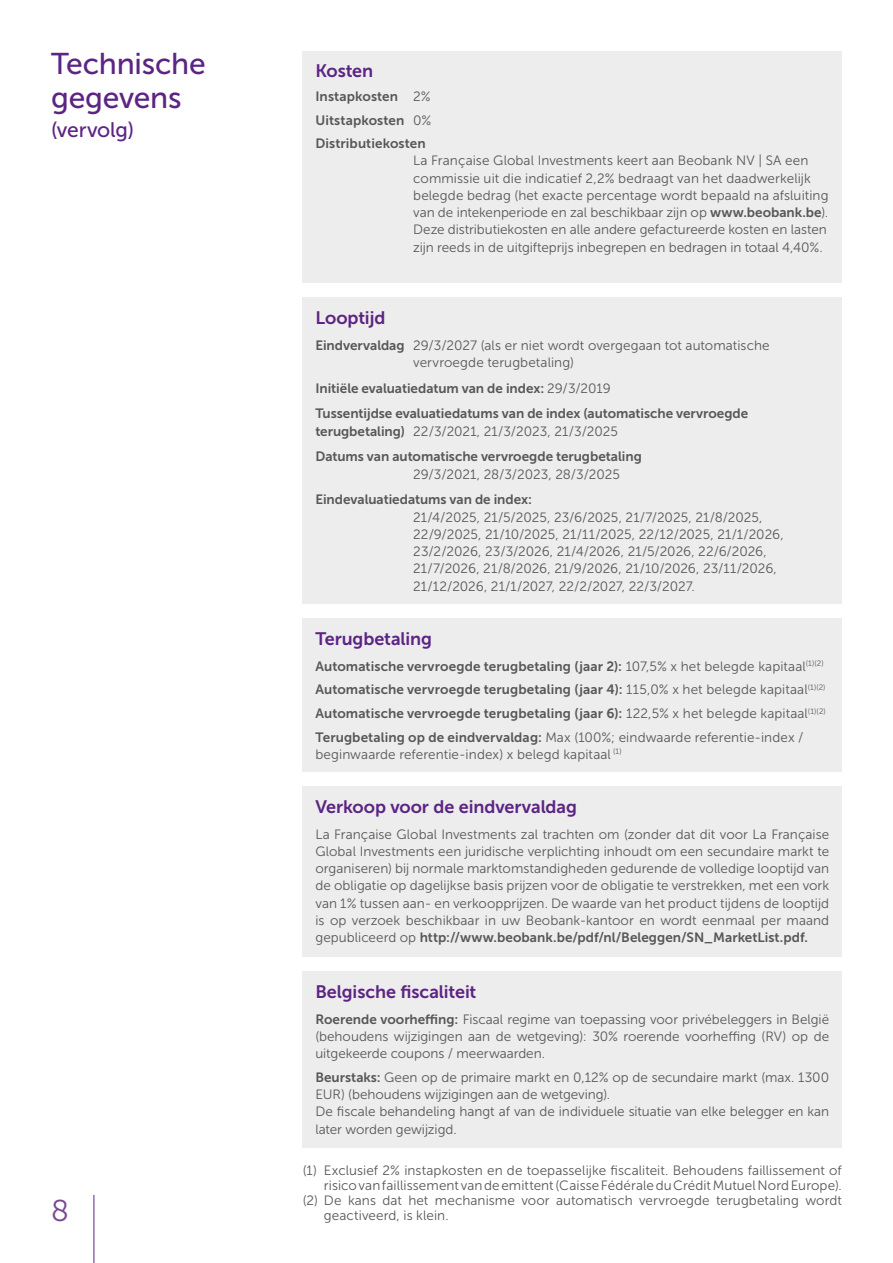
<style>
.page{position:relative;width:893px;height:1263px;background:#fff}
.page>*{position:absolute;margin:0;border:0;box-sizing:border-box;transform-origin:0 0}
.t1{font:30px/34.5px "Museo Sans 500";letter-spacing:-.005em;color:#5c2483}
.t2{font:30px "Museo Sans Rounded 300";color:#794897}
.t3{font:21px "Museo Sans 500";letter-spacing:-.005em;color:#5c2483}
.body_c_9_11{font:18px "Museo Sans 700";letter-spacing:-.005em;color:#5c2483}
.body_c_9_11-2{font:13.5px/17.2px "Museo Sans 300";color:#575756}
.body_c_9_11-3{font:13.5px/17.2px "Museo Sans 700";letter-spacing:.005em;color:#575756}
.s1{font-family:"Museo Sans 300"}
.s2{font-family:"Museo Sans 700"}
</style>
<div class="page">
<div style="left:303px;top:51px;width:539px;height:232px;background:#ededed"></div>
<div style="left:303px;top:298px;width:539px;height:306px;background:#ededed"></div>
<div style="left:303px;top:787px;width:539px;height:170px;background:#ededed"></div>
<div style="left:303px;top:972px;width:539px;height:176px;background:#ededed"></div>
<div style="left:303px;top:619px;width:539px;height:153px;background:#ededed"></div>
<hr style="left:94px;top:1195px;width:1px;height:68px;background:#5c2483">
<p class="t1" style="left:51px;top:46px;width:156px">Technische gegevens</p>
<p class="t3" style="left:51px;top:118px;width:84px">(vervolg)</p>
<p class="body_c_9_11" style="left:315px;top:61px;width:59px">Kosten</p>
<p class="body_c_9_11-3" style="left:315px;top:88px;width:117px">Instapkosten <span class="s1">2%</span></p>
<p class="body_c_9_11-3" style="left:315px;top:111px;width:118px">Uitstapkosten <span class="s1">0%</span></p>
<p class="body_c_9_11-2" style="left:413px;top:135px;width:417px;text-indent:-98px"><span class="s2">Distributiekosten<br></span>La Française Global Investments keert aan Beobank NV | SA een commissie uit die indicatief 2,2% bedraagt van het daadwerkelijk belegde bedrag (het exacte percentage wordt bepaald na afsluiting van de intekenperiode en zal beschikbaar zijn op <span class="s2">www.beobank.be</span>).<br>Deze distributiekosten en alle andere gefactureerde kosten en lasten zijn reeds in de uitgifteprijs inbegrepen en bedragen in totaal 4,40%.</p>
<p class="body_c_9_11" style="left:315px;top:308px;width:72px">Looptijd</p>
<p class="body_c_9_11-2" style="left:413px;top:336px;width:358px;text-indent:-98px"><span class="s2">Eindvervaldag</span> 29/3/2027 (als er niet wordt overgegaan tot automatische vervroegde terugbetaling)</p>
<p class="body_c_9_11-3" style="left:315px;top:379px;width:297px">Initiële evaluatiedatum van de index: <span class="s1">29/3/2019</span></p>
<p class="body_c_9_11-3" style="left:315px;top:405px;width:434px">Tussentijdse evaluatiedatums van de index (automatische vervroegde terugbetaling) <span class="s1">22/3/2021, 21/3/2023, 21/3/2025</span></p>
<p class="body_c_9_11-3" style="left:413px;top:448px;width:230px;text-indent:-98px">Datums van automatische vervroegde terugbetaling<br><span class="s1">29/3/2021, 28/3/2023, 28/3/2025</span></p>
<p class="body_c_9_11-2" style="left:413px;top:491px;width:372px;text-indent:-98px"><span class="s2">Eindevaluatiedatums van de index:<br></span>21/4/2025, 21/5/2025, 23/6/2025, 21/7/2025, 21/8/2025, 22/9/2025, 21/10/2025, 21/11/2025, 22/12/2025, 21/1/2026, 23/2/2026, 23/3/2026, 21/4/2026, 21/5/2026, 22/6/2026, 21/7/2026, 21/8/2026, 21/9/2026, 21/10/2026, 23/11/2026, 21/12/2026, 21/1/2027, 22/2/2027, 22/3/2027.</p>
<p class="body_c_9_11" style="left:315px;top:629px;width:118px">Terugbetaling</p>
<p class="body_c_9_11-3" style="left:315px;top:657px;width:510px">Automatische vervroegde terugbetaling (jaar 2): <span class="s1">107,5% x het belegde kapitaal</span><sup>(1)(2)</sup></p>
<p class="body_c_9_11-3" style="left:315px;top:681px;width:512px">Automatische vervroegde terugbetaling (jaar 4): <span class="s1">115,0% x het belegde kapitaal</span><sup>(1)(2)</sup></p>
<p class="body_c_9_11-3" style="left:315px;top:705px;width:512px">Automatische vervroegde terugbetaling (jaar 6): <span class="s1">122,5% x het belegde kapitaal</span><sup>(1)(2)</sup></p>
<p class="body_c_9_11-2" style="left:315px;top:728px;width:490px"><span class="s2">Terugbetaling op de eindvervaldag:</span> Max (100%; eindwaarde referentie- index / beginwaarde referentie- index) x belegd kapitaal <sup>(1)</sup></p>
<p class="body_c_9_11" style="left:315px;top:797px;width:263px">Verkoop voor de eindvervaldag</p>
<p class="body_c_9_11-2" style="left:315px;top:825px;width:515px;text-align:justify">La Française Global Investments zal trachten om (zonder dat dit voor La Française Global Investments een juridische verplichting inhoudt om een secundaire markt te organiseren) bij normale marktomstandigheden gedurende de volledige looptijd van de obligatie op dagelijkse basis prijzen voor de obligatie te verstrekken, met een vork van 1% tussen aan- en verkoopprijzen. De waarde van het product tijdens de looptijd is op verzoek beschikbaar in uw Beobank- kantoor en wordt eenmaal per maand gepubliceerd op <span class="s2">http://www.beobank.be/pdf/nl/Beleggen/SN_MarketList.pdf.</span></p>
<p class="body_c_9_11" style="left:315px;top:982px;width:162px">Belgische fiscaliteit</p>
<p class="body_c_9_11-2" style="left:315px;top:1010px;width:515px;text-align:justify"><span class="s2">Roerende voorheffing:</span> Fiscaal regime van toepassing voor privébeleggers in België (behoudens wijzigingen aan de wetgeving): 30% roerende voorheffing (RV) op de uitgekeerde coupons / meerwaarden.</p>
<p class="body_c_9_11-2" style="left:315px;top:1069px;width:515px"><span class="s2">Beurstaks:</span> Geen op de primaire markt en 0,12% op de secundaire markt (max. 1300<br>EUR) (behoudens wijzigingen aan de wetgeving).</p>
<p class="body_c_9_11-2" style="left:315px;top:1103px;width:515px">De fiscale behandeling hangt af van de individuele situatie van elke belegger en kan later worden gewijzigd.</p>
<p class="body_c_9_11-2" style="left:303px;top:1163px;width:541px;line-height:15px;text-align:right">(1) Exclusief 2% instapkosten en de toepasselijke fiscaliteit. Behoudens faillissement of risico van faillissement van de emittent (Caisse Fédérale du Crédit Mutuel Nord Europe).</p>
<p class="body_c_9_11-2" style="left:303px;top:1192px;width:541px">(2) De kans dat het mechanisme voor automatisch vervroegde terugbetaling wordt</p>
<h1 class="t2" style="left:51px;top:1194px;width:19px">8</h1>
<p class="body_c_9_11-2" style="left:324px;top:1207px;width:126px">geactiveerd, is klein.</p>
</div>
